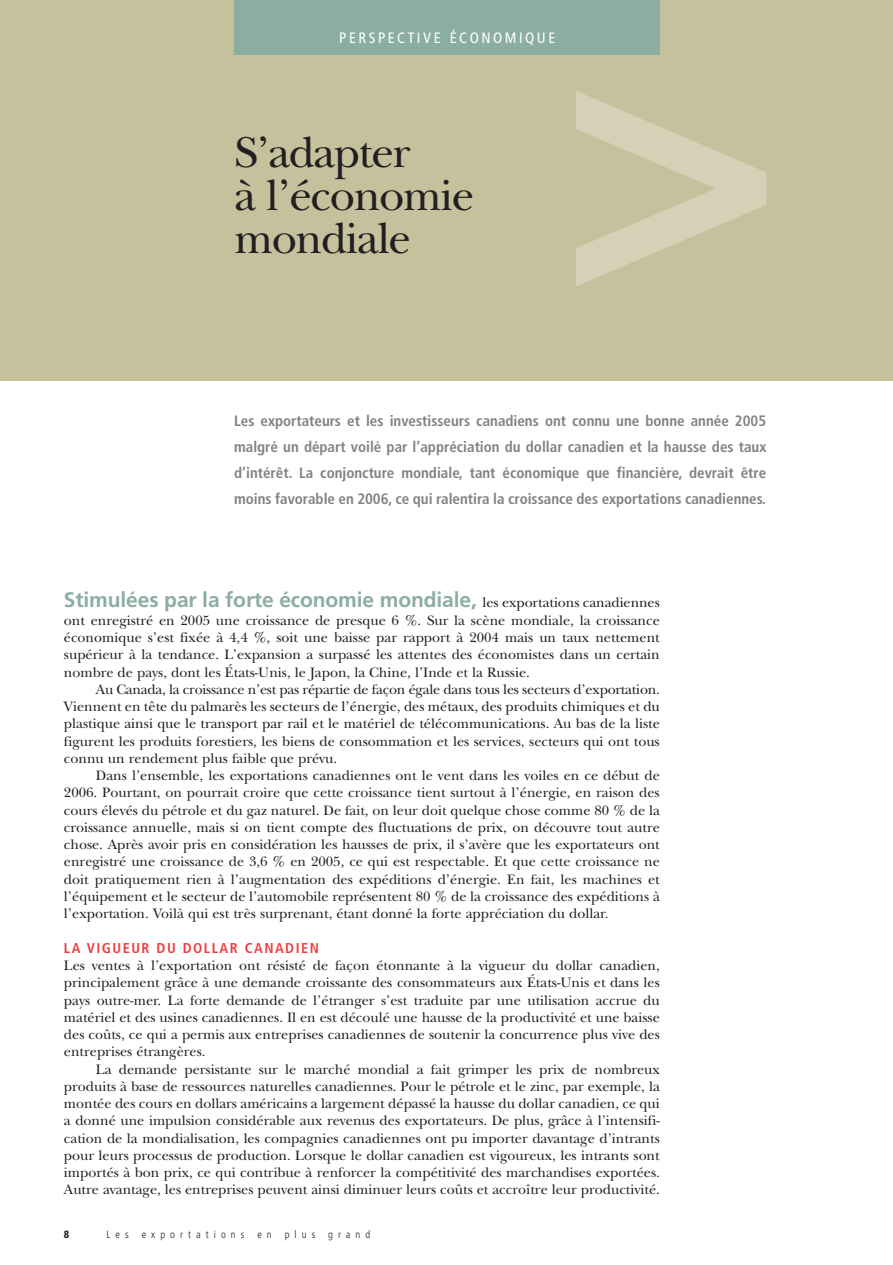
<style>
.page{position:relative;width:893px;height:1265px;background:#fff}
.page>*{position:absolute;margin:0;border:0;box-sizing:border-box;transform-origin:0 0}
.t1{font:700 375px "Frutiger";color:#d5d1b7}
.t2{font:45px/43px "New Baskerville";letter-spacing:-.03em;color:#231f20}
.t3{font:700 21px "Frutiger";letter-spacing:-.005em;color:#8baea2}
.t4{font:700 condensed 15px/25.8px "Frutiger";color:#808285;text-align:justify}
.t5{font:condensed 15px "Frutiger";letter-spacing:.17em;color:#fff}
.t6{font:14.25px/17.2px "New Baskerville";color:#231f20;text-align:justify}
.t7{font:700 condensed 14.25px "Frutiger";letter-spacing:.105em;color:#ef3e42}
.t8{font:300 condensed 10.5px "Frutiger";letter-spacing:.48em;color:#231f20}
.t9{font:900 condensed 10.5px "Frutiger";color:#231f20}
.s1{font-family:"New Baskerville";font-weight:400;font-size:14.25px;color:#231f20}
</style>
<div class="page">
<div style="left:0;top:0;width:892px;height:381px;background:#c5c19d"></div>
<p class="t5" style="left:339px;top:32px;width:217px">PERSPECTIVE ÉCONOMIQUE</p>
<h2 class="t2" style="left:234px;top:136px;width:241px">S’adapter<br>à l’économie mondiale</h2>
<h1 class="t1" style="left:558px;top:2px;width:226px">&gt;</h1>
<p class="t4" style="left:234px;top:409px;width:533px">Les exportateurs et les investisseurs canadiens ont connu une bonne année 2005 malgré un départ voilé par l’appréciation du dollar canadien et la hausse des taux d’intérêt. La conjoncture mondiale, tant économique que financière, devrait être moins favorable en 2006, ce qui ralentira la croissance des exportations canadiennes.</p>
<h3 class="t3" style="left:64px;top:591px;width:597px">Stimulées par la forte économie mondiale, <span class="s1">les exportations canadiennes</span></h3>
<p class="t6" style="left:64px;top:613px;width:597px">ont enregistré en 2005 une croissance de presque 6 %. Sur la scène mondiale, la croissance économique s’est fixée à 4,4 %, soit une baisse par rapport à 2004 mais un taux nettement supérieur à la tendance. L’expansion a surpassé les attentes des économistes dans un certain nombre de pays, dont les États-Unis, le Japon, la Chine, l’Inde et la Russie.</p>
<p class="t6" style="left:64px;top:682px;width:597px;text-indent:32px">Au Canada, la croissance n’est pas répartie de façon égale dans tous les secteurs d’exportation.<br>Viennent en tête du palmarès les secteurs de l’énergie, des métaux, des produits chimiques et du plastique ainsi que le transport par rail et le matériel de télécommunications. Au bas de la liste figurent les produits forestiers, les biens de consommation et les services, secteurs qui ont tous connu un rendement plus faible que prévu.</p>
<p class="t6" style="left:64px;top:768px;width:597px;text-indent:32px">Dans l’ensemble, les exportations canadiennes ont le vent dans les voiles en ce début de 2006. Pourtant, on pourrait croire que cette croissance tient surtout à l’énergie, en raison des cours élevés du pétrole et du gaz naturel. De fait, on leur doit quelque chose comme 80 % de la croissance annuelle, mais si on tient compte des fluctuations de prix, on découvre tout autre chose. Après avoir pris en considération les hausses de prix, il s’avère que les exportateurs ont enregistré une croissance de 3,6 % en 2005, ce qui est respectable. Et que cette croissance ne doit pratiquement rien à l’augmentation des expéditions d’énergie. En fait, les machines et l’équipement et le secteur de l’automobile représentent 80 % de la croissance des expéditions à l’exportation. Voilà qui est très surprenant, étant donné la forte appréciation du dollar.</p>
<p class="t7" style="left:64px;top:941px;width:256px">LA VIGUEUR DU DOLLAR CANADIEN</p>
<p class="t6" style="left:64px;top:958px;width:597px">Les ventes à l’exportation ont résisté de façon étonnante à la vigueur du dollar canadien, principalement grâce à une demande croissante des consommateurs aux États-Unis et dans les pays outre-mer. La forte demande de l’étranger s’est traduite par une utilisation accrue du matériel et des usines canadiennes. Il en est découlé une hausse de la productivité et une baisse des coûts, ce qui a permis aux entreprises canadiennes de soutenir la concurrence plus vive des entreprises étrangères.</p>
<p class="t6" style="left:64px;top:1061px;width:597px;text-indent:32px">La demande persistante sur le marché mondial a fait grimper les prix de nombreux produits à base de ressources naturelles canadiennes. Pour le pétrole et le zinc, par exemple, la montée des cours en dollars américains a largement dépassé la hausse du dollar canadien, ce qui a donné une impulsion considérable aux revenus des exportateurs. De plus, grâce à l’intensifi&shy;cation de la mondialisation, les compagnies canadiennes ont pu importer davantage d’intrants pour leurs processus de production. Lorsque le dollar canadien est vigoureux, les intrants sont importés à bon prix, ce qui contribue à renforcer la compétitivité des marchandises exportées.<br>Autre avantage, les entreprises peuvent ainsi diminuer leurs coûts et accroître leur productivité.</p>
<p class="t9" style="left:64px;top:1229px;width:7px">8</p>
<p class="t8" style="left:106px;top:1229px;width:265px">Les exportations en plus grand</p>
</div>
